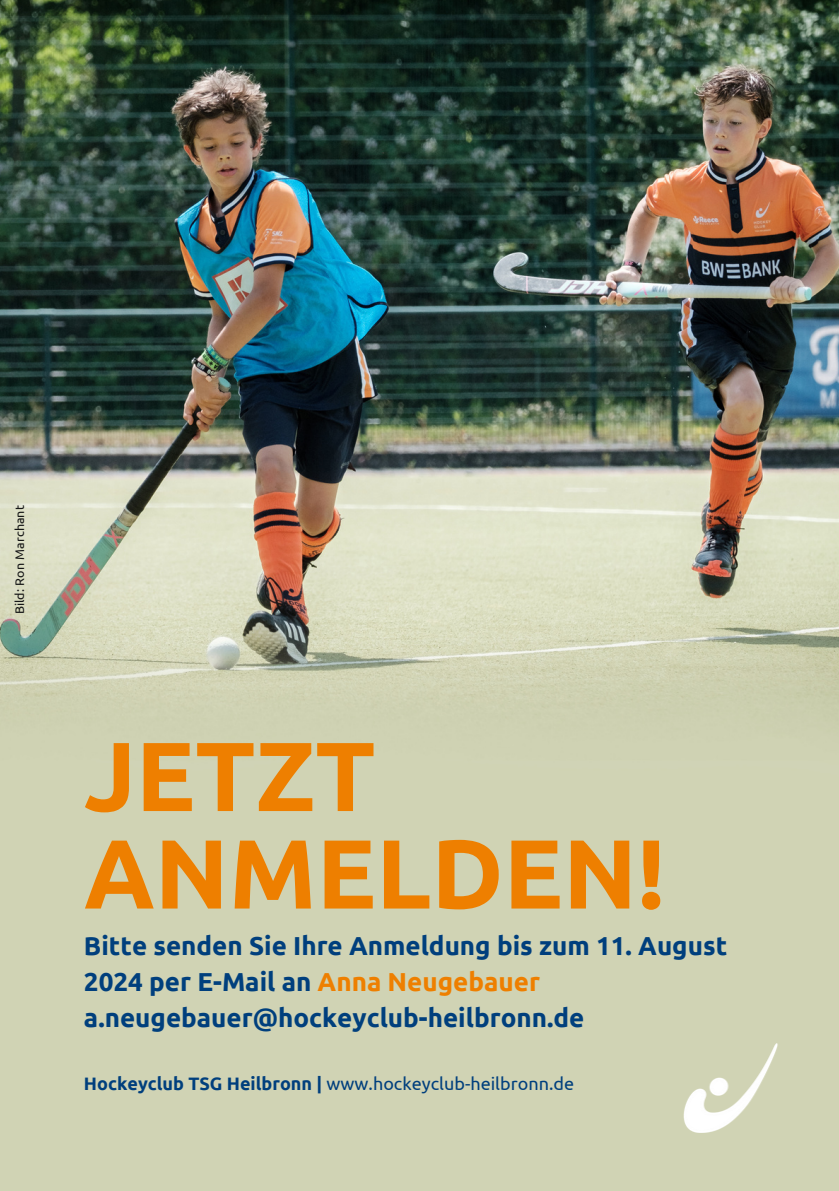
<style>
.page{position:relative;width:839px;height:1191px;background:#fff}
.page>*{position:absolute;margin:0;border:0;box-sizing:border-box;transform-origin:0 0}
.t1{font:700 98px/97.6px "Ubuntu";color:#ee7f00}
.t2{font:700 26px/36px "Ubuntu";color:#003f7d}
.t3{font:18px "Ubuntu";color:#003f7d}
.t4{font:12.6px "Ubuntu";letter-spacing:.01em;color:#151616}
.s1{color:#ee7f00}
.s2{font-weight:700}
</style>
<div class="page">
<img style="left:0;top:0;width:838px;height:1191px">
<img style="left:674px;top:1032px;width:112px;height:112px">
<h3 class="t4" style="left:12px;top:614px;width:111px;rotate:-90deg">Bild: Ron Marchant</h3>
<p class="t1" style="left:84px;top:726px;width:582px">JETZT<br>ANMELDEN!</p>
<h1 class="t2" style="left:84px;top:927px;width:644px">Bitte senden Sie Ihre Anmeldung bis zum 11. August<br>2024 per E-Mail an <span class="s1">Anna Neugebauer </span>a.neugebauer@hockeyclub-heilbronn.de</h1>
<h2 class="t3" style="left:84px;top:1073px;width:491px"><span class="s2">Hockeyclub TSG Heilbronn |</span> www.hockeyclub-heilbronn.de</h2>
</div>
